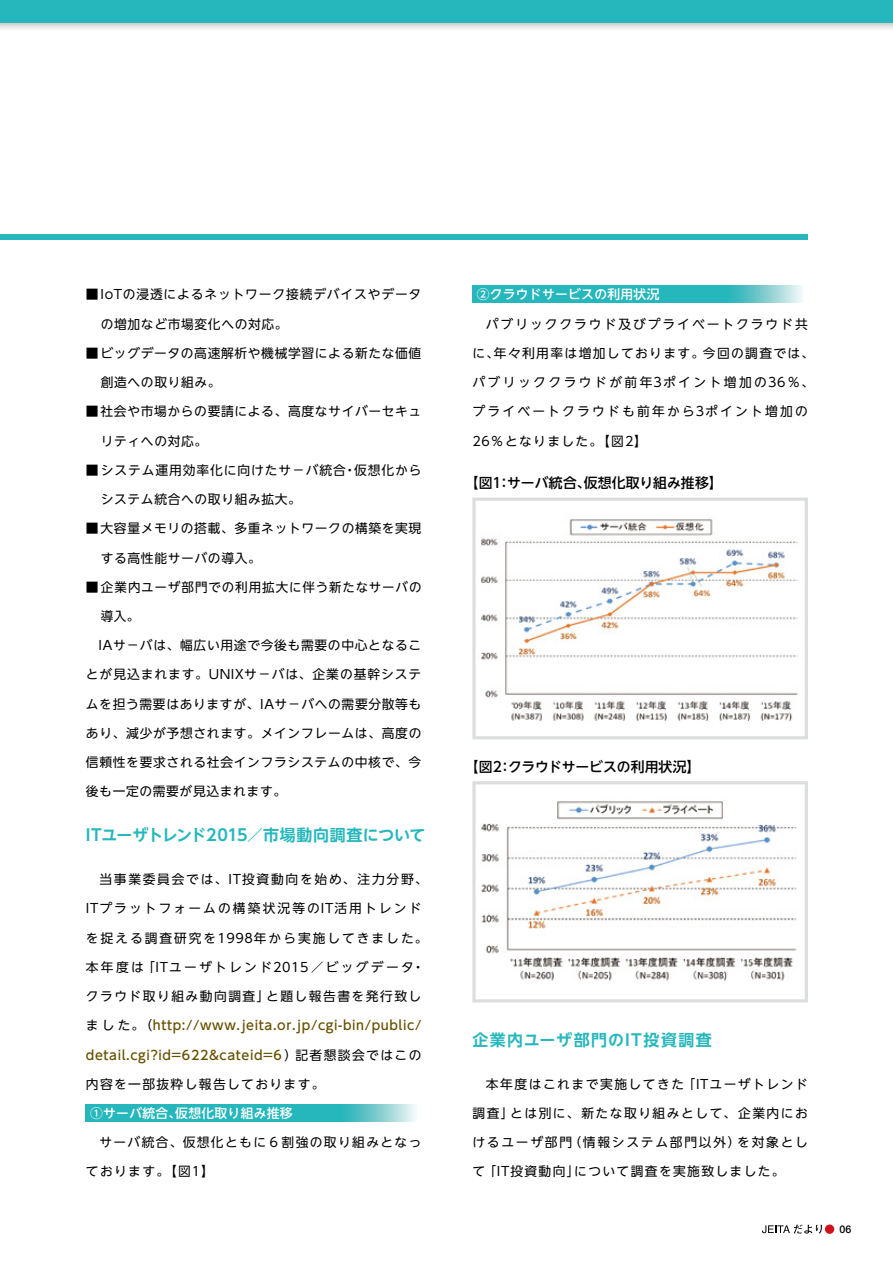
<style>
.page{position:relative;width:893px;height:1263px;background:#fff}
.page>*{position:absolute;margin:0;border:0;box-sizing:border-box;transform-origin:0 0}
.t1{font:700 15.9px "UD Shin Go NT Pro De";letter-spacing:-.015em;color:#26b7bc}
.t2{font:700 15.9px "UD Shin Go NT Pro De";letter-spacing:.085em;color:#26b7bc}
.t3{font:500 13.8px "UD Shin Go NT Pro";letter-spacing:.005em;color:#000}
.t4{font:12.75px "UD Shin Go NT Pro";letter-spacing:.05em;color:#000}
.t5{font:12.75px "UD Shin Go NT Pro";letter-spacing:.08em;color:#000}
.t6{font:12.75px "UD Shin Go NT Pro";letter-spacing:.105em;color:#000}
.t7{font:500 12.75px "UD Shin Go NT Pro";letter-spacing:.05em;color:#665100}
.t8{font:12.75px "UD Shin Go NT Pro";letter-spacing:.055em;color:#000}
.t9{font:12.75px "UD Shin Go NT Pro";letter-spacing:.12em;color:#000}
.t10{font:12.75px "UD Shin Go NT Pro";letter-spacing:.135em;color:#000}
.t11{font:12.75px "UD Shin Go NT Pro";letter-spacing:.155em;color:#000}
.t12{font:500 12.75px "UD Shin Go NT Pro";letter-spacing:.025em;color:#fff}
.t13{font:12.75px "UD Shin Go NT Pro";letter-spacing:.18em;color:#000}
.t14{font:12.75px "UD Shin Go NT Pro";letter-spacing:.165em;color:#000}
.t15{font:12.75px "UD Shin Go NT Pro";letter-spacing:.195em;color:#000}
.t16{font:12.75px "UD Shin Go NT Pro";letter-spacing:.115em;color:#000}
.t17{font:12.75px "UD Shin Go NT Pro";letter-spacing:.175em;color:#000}
.t18{font:500 10.65px "Helvetica Neue LT Std";color:#000}
.s1{font-weight:400;color:#000}
</style>
<div class="page">
<svg style="left:0;top:0;width:893px;height:29px;background:#4cbfc3"></svg>
<div style="left:0;top:234px;width:808px;height:5px;background:#26b7bc"></div>
<svg style="left:86px;top:1104px;width:330px;height:17px;background:#3bbcc1"></svg>
<img style="left:480px;top:519px;width:318px;height:202px">
<div style="left:472px;top:497px;width:336px;height:242px;border:3px solid #dcdddd"></div>
<svg style="left:472px;top:286px;width:331px;height:17px;background:#3cbcc1"></svg>
<img style="left:481px;top:801px;width:316px;height:180px">
<div style="left:472px;top:781px;width:336px;height:221px;border:3px solid #dcdddd"></div>
<svg style="left:762px;top:1224px;width:60px;height:9px"></svg>
<div style="left:825px;top:1224px;width:9px;height:10px;background:#d0121b;border-radius:50%"></div>
<p class="t5" style="left:86px;top:284px;width:337px">■IoTの浸透によるネットワーク接続デバイスやデータ</p>
<p class="t4" style="left:101px;top:313px;width:188px">の増加など市場変化への対応。</p>
<p class="t4" style="left:86px;top:343px;width:337px">■ビッグデータの高速解析や機械学習による新たな価値</p>
<p class="t4" style="left:101px;top:372px;width:121px">創造への取り組み。</p>
<p class="t4" style="left:86px;top:401px;width:337px">■社会や市場からの要請による、高度なサイバーセキュ</p>
<p class="t4" style="left:101px;top:430px;width:108px">リティへの対応。</p>
<p class="t5" style="left:86px;top:460px;width:337px">■システム運用効率化に向けたサ－バ統合・仮想化から</p>
<p class="t4" style="left:101px;top:489px;width:202px">システム統合への取り組み拡大。</p>
<p class="t4" style="left:86px;top:518px;width:337px">■大容量メモリの搭載、多重ネットワークの構築を実現</p>
<p class="t4" style="left:101px;top:547px;width:162px">する高性能サーバの導入。</p>
<p class="t5" style="left:86px;top:576px;width:337px">■ 企業内ユーザ部門での利用拡大に伴う新たなサーバの</p>
<p class="t5" style="left:101px;top:606px;width:40px">導入。</p>
<p class="t8" style="left:99px;top:635px;width:324px">IAサ－バは、幅広い用途で今後も需要の中心となるこ</p>
<p class="t5" style="left:86px;top:664px;width:337px">とが見込まれます。UNIXサ－バは、企業の基幹システ</p>
<p class="t4" style="left:86px;top:693px;width:337px">ムを担う需要はありますが、IAサ－バへの需要分散等も</p>
<p class="t8" style="left:86px;top:723px;width:337px">あり、減少が予想されます。メインフレームは、高度の</p>
<p class="t8" style="left:86px;top:752px;width:337px">信頼性を要求される社会インフラシステムの中核で、今</p>
<p class="t4" style="left:86px;top:781px;width:202px">後も一定の需要が見込まれます。</p>
<p class="t1" style="left:86px;top:822px;width:341px">ITユーザトレンド2015／市場動向調査について</p>
<p class="t10" style="left:99px;top:869px;width:330px">当事業委員会では、IT投資動向を始め、注力分野、</p>
<p class="t14" style="left:86px;top:898px;width:337px">ITプラットフォームの構築状況等のIT活用トレンド</p>
<p class="t11" style="left:86px;top:927px;width:343px">を捉える調査研究を1998年から実施してきました。</p>
<p class="t13" style="left:86px;top:957px;width:340px">本年度は「ITユーザトレンド2015／ビッグデータ・</p>
<p class="t16" style="left:86px;top:986px;width:337px">クラウド取り組み動向調査」と題し報告書を発行致し</p>
<p class="t7" style="left:86px;top:1015px;width:337px"><span class="s1">ました。（</span>http://www.jeita.or.jp/cgi-bin/public/</p>
<p class="t7" style="left:86px;top:1044px;width:337px">detail.cgi?id=622&amp;cateid=6 <span class="s1">）記者懇談会ではこの</span></p>
<p class="t6" style="left:86px;top:1073px;width:240px">内容を一部抜粋し報告しております。</p>
<p class="t12" style="left:90px;top:1102px;width:204px">①サーバ統合、仮想化取り組み推移</p>
<p class="t6" style="left:99px;top:1132px;width:324px">サーバ統合、仮想化ともに６割強の取り組みとなっ</p>
<p class="t5" style="left:86px;top:1161px;width:129px">ております。【図1】</p>
<p class="t12" style="left:477px;top:284px;width:184px">②クラウドサービスの利用状況</p>
<p class="t11" style="left:486px;top:313px;width:323px">パブリッククラウド及びプライベートクラウド共</p>
<p class="t6" style="left:472px;top:343px;width:343px">に、年々利用率は増加しております。今回の調査では、</p>
<p class="t15" style="left:472px;top:372px;width:343px">パブリッククラウドが前年3ポイント増加の36％、</p>
<p class="t17" style="left:472px;top:401px;width:337px">プライベートクラウドも前年から3ポイント増加の</p>
<p class="t6" style="left:472px;top:430px;width:176px">26％となりました。【図2】</p>
<p class="t3" style="left:465px;top:472px;width:259px">【図1：サーバ統合、仮想化取り組み推移】</p>
<p class="t3" style="left:465px;top:756px;width:237px">【図2：クラウドサービスの利用状況】</p>
<p class="t2" style="left:472px;top:1027px;width:241px">企業内ユーザ部門のIT投資調査</p>
<p class="t9" style="left:486px;top:1073px;width:323px">本年度はこれまで実施してきた「ITユーザトレンド</p>
<p class="t9" style="left:472px;top:1103px;width:337px">調査」とは別に、新たな取り組みとして、企業内にお</p>
<p class="t10" style="left:472px;top:1132px;width:337px">けるユーザ部門（情報システム部門以外）を対象とし</p>
<p class="t6" style="left:472px;top:1161px;width:314px">て「IT投資動向」について調査を実施致しました。</p>
<p class="t18" style="left:839px;top:1223px;width:13px">06</p>
</div>
